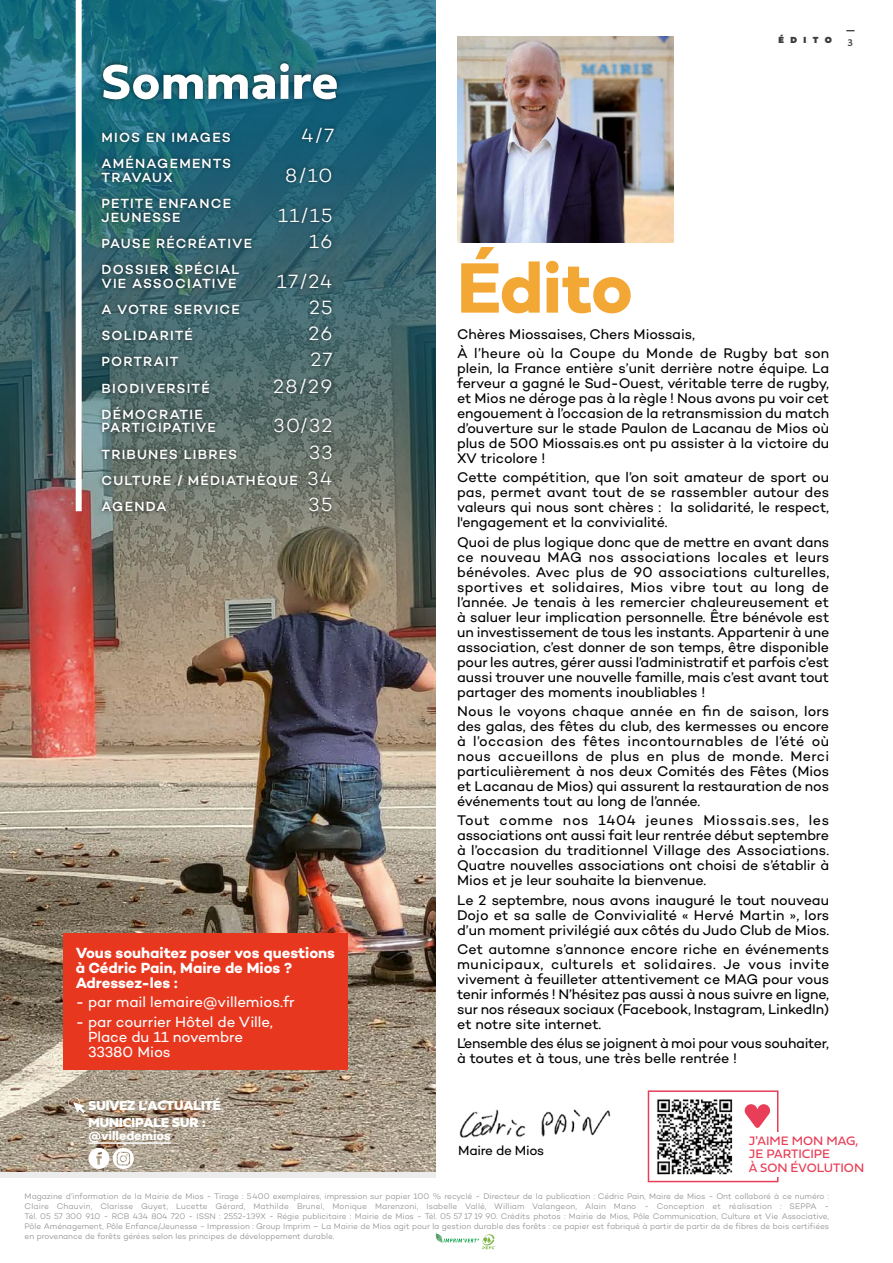
<style>
.page{position:relative;width:893px;height:1263px;background:#fff}
.page>*{position:absolute;margin:0;border:0;box-sizing:border-box;transform-origin:0 0}
.t1{font:700 74.25px "Fieldwork Hum";letter-spacing:-.005em;color:#f3a735}
.t2{font:700 51px "Fieldwork Hum";letter-spacing:.02em;color:#fff}
.t3{font:300 19.5px "Campton";letter-spacing:.08em;color:#fff}
.t4{font:15px/15px "Campton";letter-spacing:-.005em;color:#fff}
.t5{font:700 15px/15px "Campton";letter-spacing:-.005em;color:#fff}
.t6{font:14.25px/15px "Campton";letter-spacing:-.005em;color:#000;text-align:justify}
.t7{font:500 13.5px/13.5px "Campton";letter-spacing:.085em;color:#fff}
.t8{font:13.5px/16.5px "Fieldwork Hum Black";color:#fff}
.t9{font:13.5px "Campton";letter-spacing:-.02em;color:#000}
.t10{font:12.75px/13.5px "Fieldwork Hum";color:#e83e57}
.t11{font:700 12.75px "Campton";color:#fff}
.t12{font:10.5px "Acme";color:#4b504f}
.t13{font:900 9px "Campton";letter-spacing:.72em;color:#3d3c3c}
.t14{font:300 8.25px/9.9px "Campton";letter-spacing:-.005em;color:#919291;text-align:justify}
.s1{font-weight:300;font-size:19.5px}
</style>
<div class="page">
<img style="left:0;top:678px;width:436px;height:494px">
<img style="left:0;top:0;width:436px;height:678px">
<div style="left:76px;top:0;width:6px;height:511px;background:#fff"></div>
<div style="left:97px;top:59px;width:244px;height:456px;background:#000;opacity:.56"></div>
<hr style="left:89px;top:1142px;width:82px;height:2px;background:#fff">
<svg style="left:68px;top:1097px;width:17px;height:16px"></svg>
<svg style="left:89px;top:1148px;width:45px;height:21px"></svg>
<img style="left:457px;top:36px;width:217px;height:206px">
<img style="left:459px;top:1109px;width:152px;height:29px">
<svg style="left:436px;top:1233px;width:60px;height:16px"></svg>
<div style="left:63px;top:933px;width:285px;height:136px;background:#e7371f"></div>
<img style="left:657px;top:1099px;width:76px;height:76px">
<svg style="left:745px;top:1104px;width:25px;height:24px"></svg>
<div style="left:648px;top:1090px;width:130px;height:92px;border:2px solid #e83e57"></div>
<div style="left:745px;top:1132px;width:129px;height:44px;background:#fff"></div>
<h2 class="t2" style="left:101px;top:42px;width:238px">Sommaire</h2>
<p class="t7" style="left:102px;top:130px;width:131px">MIOS EN IMAGES</p>
<h3 class="t3" style="left:301px;top:123px;width:35px">4/7</h3>
<p class="t7" style="left:102px;top:157px;width:131px">AMÉNAGEMENTS<br>TRAVAUX</p>
<h3 class="t3" style="left:285px;top:163px;width:49px">8/10</h3>
<p class="t7" style="left:102px;top:196px;width:131px">PETITE ENFANCE<br>JEUNESSE</p>
<h3 class="t3" style="left:278px;top:203px;width:56px">11/15</h3>
<p class="t7" style="left:102px;top:236px;width:152px">PAUSE RÉCRÉATIVE</p>
<h3 class="t3" style="left:309px;top:229px;width:25px">16</h3>
<p class="t7" style="left:102px;top:262px;width:139px">DOSSIER SPÉCIAL<br>VIE ASSOCIATIVE</p>
<h3 class="t3" style="left:277px;top:269px;width:57px">17/24</h3>
<p class="t7" style="left:102px;top:302px;width:140px">A VOTRE SERVICE</p>
<h3 class="t3" style="left:309px;top:295px;width:25px">25</h3>
<p class="t7" style="left:102px;top:328px;width:93px">SOLIDARITÉ</p>
<h3 class="t3" style="left:309px;top:321px;width:25px">26</h3>
<p class="t7" style="left:102px;top:355px;width:79px">PORTRAIT</p>
<h3 class="t3" style="left:310px;top:348px;width:24px">27</h3>
<p class="t7" style="left:102px;top:381px;width:110px">BIODIVERSITÉ</p>
<h3 class="t3" style="left:273px;top:374px;width:61px">28/29</h3>
<p class="t7" style="left:102px;top:407px;width:116px">DÉMOCRATIE<br>PARTICIPATIVE</p>
<h3 class="t3" style="left:274px;top:414px;width:60px">30/32</h3>
<p class="t7" style="left:102px;top:447px;width:137px">TRIBUNES LIBRES</p>
<h3 class="t3" style="left:309px;top:440px;width:25px">33</h3>
<p class="t7" style="left:102px;top:467px;width:232px;line-height:26.2px">CULTURE / MÉDIATHÈQUE <span class="s1">34<br></span>AGENDA</p>
<h3 class="t3" style="left:309px;top:492px;width:25px">35</h3>
<p class="t5" style="left:76px;top:945px;width:261px">Vous souhaitez poser vos questions à Cédric Pain, Maire de Mios ?<br>Adressez-les :</p>
<p class="t4" style="left:76px;top:994px;width:221px">- par mail lemaire@villemios.fr</p>
<p class="t4" style="left:88px;top:1014px;width:186px;text-indent:-12px">- par courrier Hôtel de Ville,<br>Place du 11 novembre<br>33380 Mios</p>
<p class="t8" style="left:89px;top:1096px;width:134px">SUIVEZ L’ACTUALITÉ<br>MUNICIPALE SUR :</p>
<p class="t11" style="left:89px;top:1127px;width:84px">@villedemios</p>
<p class="t13" style="left:778px;top:35px;width:55px">ÉDITO</p>
<p class="t12" style="left:848px;top:36px;width:7px">3</p>
<h1 class="t1" style="left:457px;top:229px;width:177px">Édito</h1>
<p class="t6" style="left:457px;top:324px;width:374px;line-height:19.2px">Chères Miossaises, Chers Miossais,<br>À l’heure où la Coupe du Monde de Rugby bat son</p>
<p class="t6" style="left:457px;top:360px;width:374px">plein, la France entière s’unit derrière notre équipe. La ferveur a gagné le Sud-Ouest, véritable terre de rugby, et Mios ne déroge pas à la règle ! Nous avons pu voir cet engouement à l’occasion de la retransmission du match d’ouverture sur le stade Paulon de Lacanau de Mios où plus de 500 Miossais.es ont pu assister à la victoire du XV tricolore !</p>
<p class="t6" style="left:457px;top:470px;width:374px">Cette compétition, que l’on soit amateur de sport ou pas, permet avant tout de se rassembler autour des valeurs qui nous sont chères : la solidarité, le respect, l'engagement et la convivialité.</p>
<p class="t6" style="left:457px;top:534px;width:374px">Quoi de plus logique donc que de mettre en avant dans ce nouveau MAG nos associations locales et leurs bénévoles. Avec plus de 90 associations culturelles, sportives et solidaires, Mios vibre tout au long de l’année. Je tenais à les remercier chaleureusement et à saluer leur implication personnelle. Être bénévole est un investissement de tous les instants. Appartenir à une association, c’est donner de son temps, être disponible pour les autres, gérer aussi l’administratif et parfois c’est aussi trouver une nouvelle famille, mais c’est avant tout partager des moments inoubliables !</p>
<p class="t6" style="left:457px;top:703px;width:374px">Nous le voyons chaque année en fin de saison, lors des galas, des fêtes du club, des kermesses ou encore à l’occasion des fêtes incontournables de l’été où nous accueillons de plus en plus de monde. Merci particulièrement à nos deux Comités des Fêtes (Mios et Lacanau de Mios) qui assurent la restauration de nos événements tout au long de l’année.</p>
<p class="t6" style="left:457px;top:813px;width:374px">Tout comme nos 1404 jeunes Miossais.ses, les associations ont aussi fait leur rentrée début septembre à l’occasion du traditionnel Village des Associations.<br>Quatre nouvelles associations ont choisi de s’établir à Mios et je leur souhaite la bienvenue.</p>
<p class="t6" style="left:457px;top:892px;width:374px">Le 2 septembre, nous avons inauguré le tout nouveau Dojo et sa salle de Convivialité « Hervé Martin », lors d’un moment privilégié aux côtés du Judo Club de Mios.</p>
<p class="t6" style="left:457px;top:941px;width:374px">Cet automne s’annonce encore riche en événements municipaux, culturels et solidaires. Je vous invite vivement à feuilleter attentivement ce MAG pour vous tenir informés ! N’hésitez pas aussi à nous suivre en ligne, sur nos réseaux sociaux (Facebook, Instagram, LinkedIn) et notre site internet.</p>
<p class="t6" style="left:457px;top:1035px;width:373px">L’ensemble des élus se joignent à moi pour vous souhaiter, à toutes et à tous, une très belle rentrée !</p>
<p class="t9" style="left:458px;top:1142px;width:87px">Maire de Mios</p>
<p class="t10" style="left:749px;top:1133px;width:117px">J'AIME MON MAG,<br>JE PARTICIPE<br>À SON ÉVOLUTION</p>
<p class="t14" style="left:25px;top:1191px;width:806px">Magazine d’information de la Mairie de Mios - Tirage : 5400 exemplaires, impression sur papier 100 % recyclé - Directeur de la publication : Cédric Pain, Maire de Mios - Ont collaboré à ce numéro :<br>Claire Chauvin, Clarisse Guyet, Lucette Gérard, Mathilde Brunel, Monique Marenzoni, Isabelle Vallé, William Valangeon, Alain Mano - Conception et réalisation : SEPPA - Tél. 05 57 300 910 - RCB 434 804 720 - ISSN : 2552-139X - Régie publicitaire : Mairie de Mios - Tél. 05 57 17 19 90. Crédits photos : Mairie de Mios, Pôle Communication, Culture et Vie Associative, Pôle Aménagement, Pôle Enfance/Jeunesse - Impression : Group Imprim – La Mairie de Mios agit pour la gestion durable des forêts : ce papier est fabriqué à partir de partir de de fibres de bois certifiées en provenance de forêts gérées selon les principes de développement durable.</p>
</div>
